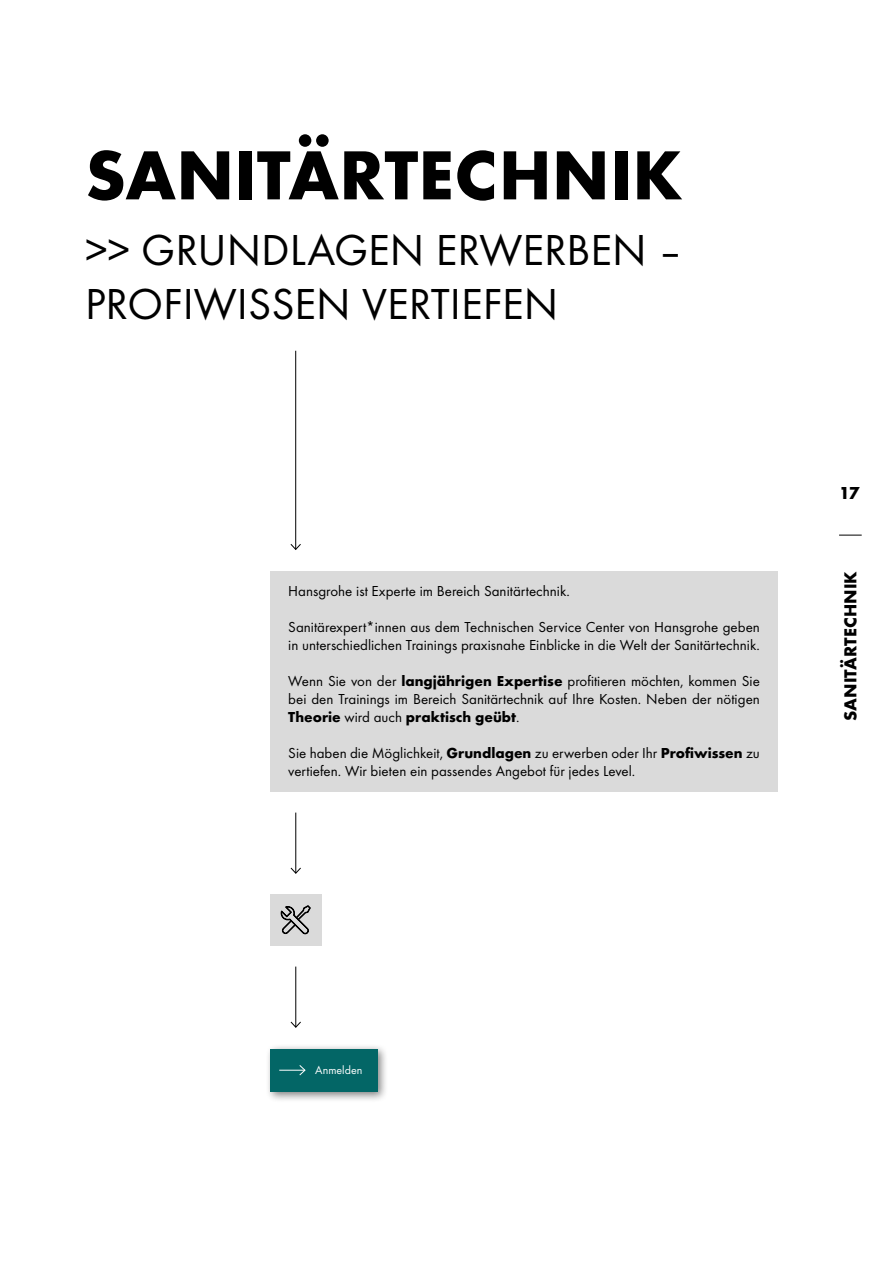
<style>
.page{position:relative;width:893px;height:1263px;background:#fff}
.page>*{position:absolute;margin:0;border:0;box-sizing:border-box;transform-origin:0 0}
.t1{font:700 72px "Futura TOT";color:#000}
.t2{font:45px/54px "Futura TOT Boo";color:#000}
.t3{font:700 18px "Futura TOT";color:#000}
.t4{font:15px/18px "Futura TOT Boo";color:#000}
.t5{font:700 15px "Futura TOT";color:#000}
.t6{font:12px "Futura TOT Boo";color:#fff}
.s1{font-family:"Futura TOT";font-weight:700}
.s2{font-family:"Futura TOT Boo";font-weight:400}
</style>
<div class="page">
<svg style="left:839px;top:535px;width:23px;height:1px"></svg>
<div style="left:270px;top:571px;width:508px;height:220px;background:#dadada"></div>
<hr style="left:295px;top:351px;width:1px;height:198px;background:#000">
<svg style="left:290px;top:543px;width:11px;height:7px"></svg>
<hr style="left:295px;top:812px;width:1px;height:61px;background:#000">
<svg style="left:290px;top:867px;width:11px;height:7px"></svg>
<hr style="left:295px;top:966px;width:1px;height:61px;background:#000">
<svg style="left:290px;top:1021px;width:11px;height:7px"></svg>
<div style="left:270px;top:894px;width:51px;height:51px;background:#dadada"></div>
<svg style="left:281px;top:905px;width:30px;height:29px"></svg>
<div style="left:265px;top:1044px;width:124px;height:59px;background:#000;opacity:.5"></div>
<div style="left:270px;top:1049px;width:107px;height:42px;background:#036666"></div>
<svg style="left:279px;top:1065px;width:27px;height:11px"></svg>
<h1 class="t1" style="left:85px;top:131px;width:599px">SANITÄRTECHNIK</h1>
<h2 class="t2" style="left:85px;top:223px;width:600px">&gt;&gt; GRUNDLAGEN ERWERBEN –<br>PROFIWISSEN VERTIEFEN</h2>
<p class="t4" style="left:288px;top:582px;width:283px">Hansgrohe ist Experte im Bereich Sanitärtechnik.</p>
<p class="t4" style="left:288px;top:618px;width:473px">Sanitärexpert*innen aus dem Technischen Service Center von Hansgrohe geben in unterschiedlichen Trainings praxisnahe Einblicke in die Welt der Sanitärtechnik.</p>
<p class="t4" style="left:288px;top:672px;width:473px">Wenn Sie von der <span class="s1">langjährigen Expertise</span> profitieren möchten, kommen Sie bei den Trainings im Bereich Sanitärtechnik auf Ihre Kosten. Neben der nötigen</p>
<p class="t5" style="left:288px;top:708px;width:233px">Theorie <span class="s2">wird auch</span> praktisch geübt<span class="s2">.</span></p>
<p class="t4" style="left:288px;top:744px;width:473px">Sie haben die Möglichkeit, <span class="s1">Grundlagen</span> zu erwerben oder Ihr <span class="s1">Profiwissen</span> zu vertiefen. Wir bieten ein passendes Angebot für jedes Level.</p>
<p class="t3" style="left:839px;top:482px;width:22px">17</p>
<p class="t3" style="left:839px;top:721px;width:151px;rotate:-90deg">SANITÄRTECHNIK</p>
<p class="t6" style="left:315px;top:1063px;width:49px">Anmelden</p>
</div>
